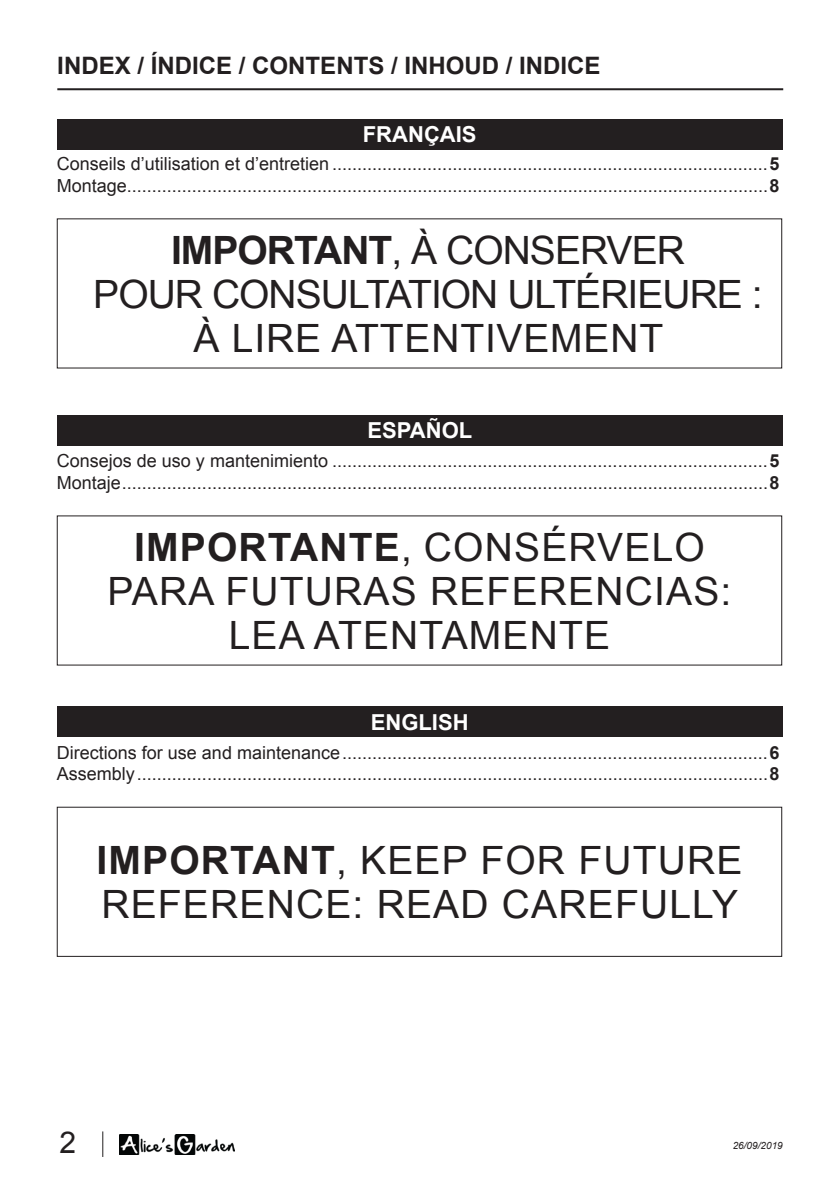
<style>
.page{position:relative;width:840px;height:1191px;background:#fff}
.page>*{position:absolute;margin:0;border:0;box-sizing:border-box;transform-origin:0 0}
.t1{font:39px/44px "Arial";letter-spacing:.03em;color:#231f20;text-align:center}
.t2{font:39px/44px "Arial";letter-spacing:-.025em;color:#231f20;text-align:center}
.t3{font:30px "Arial";color:#231f20}
.TITRE{font:700 24px "Arial";color:#231f20}
.t4{font:700 22px "Arial";color:#fff}
.TITRE-TDM-9PT{font:18px "Arial";color:#231f20}
.t5{font:italic 10px "Arial";color:#231f20}
.s1{font-weight:700}
</style>
<div class="page">
<svg style="left:102px;top:1131px;width:1px;height:26px"></svg>
<img style="left:119px;top:1134px;width:115px;height:20px">
<hr style="left:57px;top:88px;width:725px;height:2px;background:#231f20">
<div style="left:57px;top:119px;width:725px;height:31px;background:#231f20"></div>
<div style="left:57px;top:415px;width:725px;height:31px;background:#231f20"></div>
<div style="left:57px;top:706px;width:725px;height:31px;background:#231f20"></div>
<div style="left:57px;top:806px;width:724px;height:151px;border:1px solid #231f20"></div>
<p class="TITRE" style="left:57px;top:50px;width:544px">INDEX / ÍNDICE / CONTENTS / INHOUD / INDICE</p>
<p class="t4" style="left:362px;top:120px;width:115px">FRANÇAIS</p>
<p class="TITRE-TDM-9PT" style="left:57px;top:152px;width:723px">Conseils d’utilisation et d’entretien .......................................................................................<span class="s1">5</span></p>
<p class="TITRE-TDM-9PT" style="left:57px;top:174px;width:723px">Montage................................................................................................................................<span class="s1">8</span></p>
<p class="t2" style="left:93px;top:228px;width:670px"><span class="s1">IMPORTANT</span>, À CONSERVER<br>POUR CONSULTATION ULTÉRIEURE :<br>À LIRE ATTENTIVEMENT</p>
<p class="t4" style="left:367px;top:416px;width:106px">ESPAÑOL</p>
<p class="TITRE-TDM-9PT" style="left:57px;top:449px;width:723px">Consejos de uso y mantenimiento .......................................................................................<span class="s1">5</span></p>
<p class="TITRE-TDM-9PT" style="left:57px;top:471px;width:723px">Montaje.................................................................................................................................<span class="s1">8</span></p>
<p class="t1" style="left:107px;top:525px;width:625px"><span class="s1">IMPORTANTE</span>, CONSÉRVELO<br>PARA FUTURAS REFERENCIAS:</p>
<p class="t1" style="left:228px;top:613px;width:383px">LEA ATENTAMENTE</p>
<p class="t4" style="left:370px;top:707px;width:99px">ENGLISH</p>
<p class="TITRE-TDM-9PT" style="left:57px;top:740px;width:723px">Directions for use and maintenance.....................................................................................<span class="s1">6</span></p>
<p class="TITRE-TDM-9PT" style="left:57px;top:762px;width:723px">Assembly..............................................................................................................................<span class="s1">8</span></p>
<p class="t1" style="left:96px;top:838px;width:647px;text-align:left"><span class="s1">IMPORTANT</span>, KEEP FOR FUTURE<br>REFERENCE: READ CAREFULLY</p>
<h2 class="t3" style="left:60px;top:1123px;width:18px">2</h2>
<p class="t5" style="left:732px;top:1138px;width:52px">26/09/2019</p>
</div>
